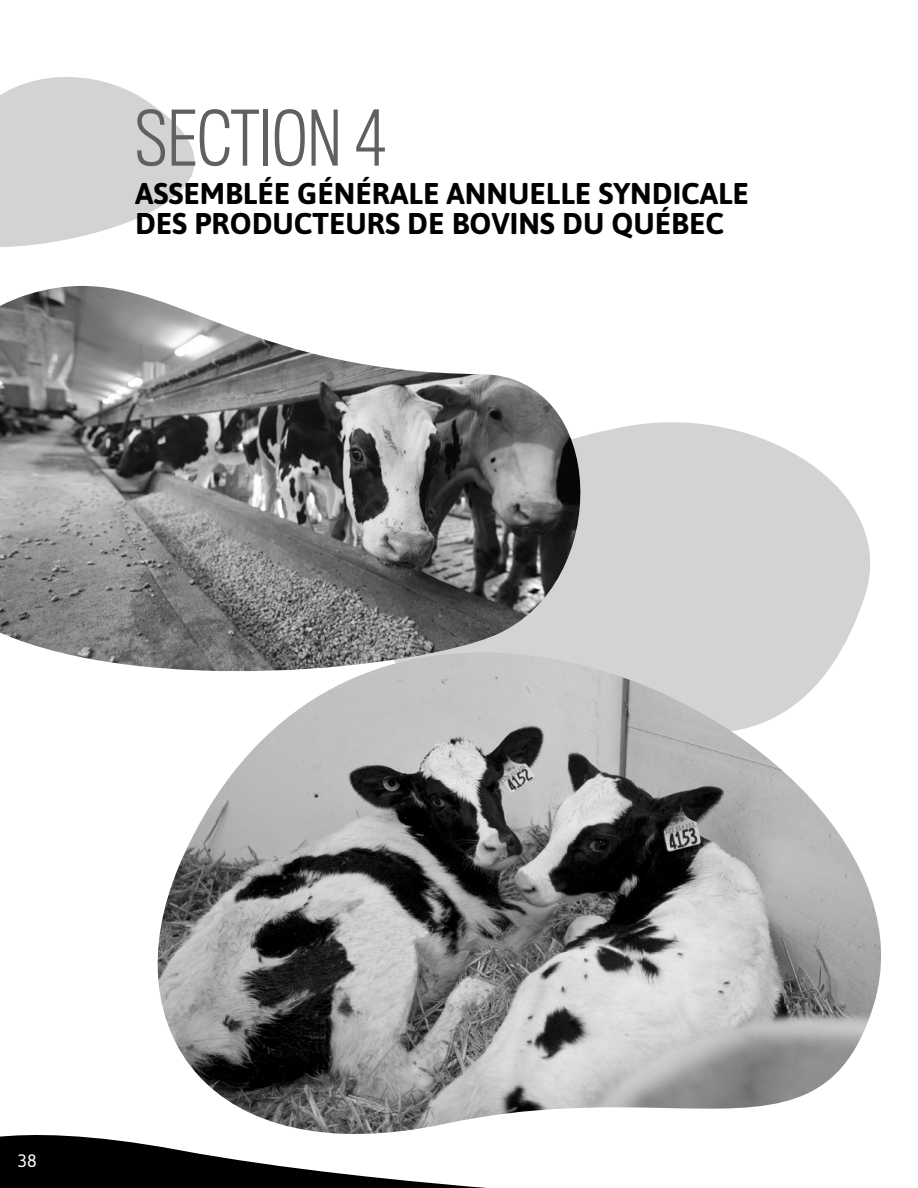
<style>
.page{position:relative;width:918px;height:1188px;background:#fff}
.page>*{position:absolute;margin:0;border:0;box-sizing:border-box;transform-origin:0 0}
.t1{font:300 70.5px "Titling Gothic FB Cond";color:#5f6062}
.t2{font:700 30px/30px "Asap";color:#000}
.t3{font:18px "Asap";color:#fff}
</style>
<div class="page">
<svg style="left:0;top:1135px;width:487px;height:53px;fill:#000"></svg>
<svg style="left:0;top:77px;width:195px;height:170px;fill:#d1d3d4"></svg>
<svg style="left:582px;top:422px;width:288px;height:230px;background:#d5d7d8"></svg>
<img style="left:156px;top:652px;width:726px;height:484px">
<img style="left:0;top:286px;width:582px;height:387px">
<h1 class="t1" style="left:135px;top:98px;width:252px">SECTION 4</h1>
<p class="t2" style="left:135px;top:177px;width:616px">ASSEMBLÉE GÉNÉRALE ANNUELLE SYNDICALE<br>DES PRODUCTEURS DE BOVINS DU QUÉBEC</p>
<p class="t3" style="left:17px;top:1148px;width:21px">38</p>
</div>
